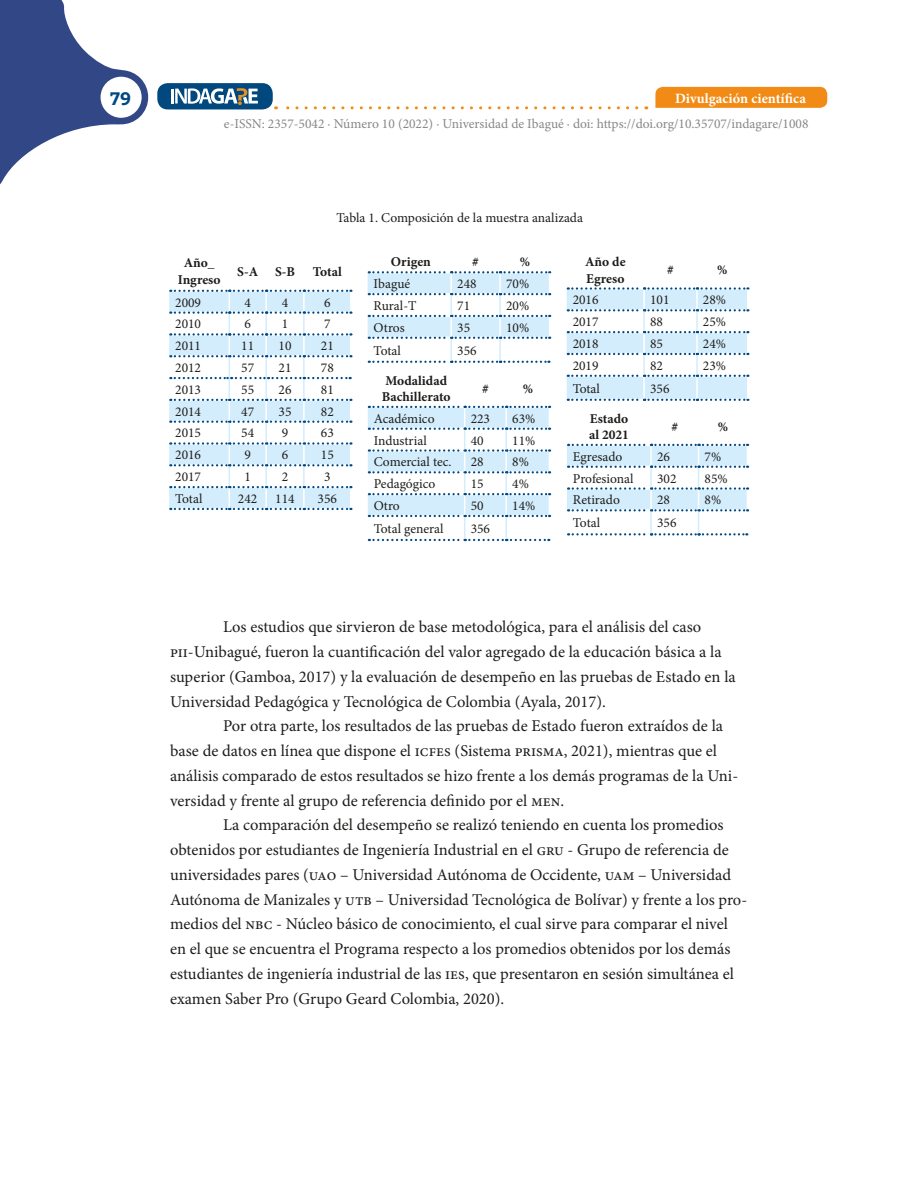
<style>
.page{position:relative;width:918px;height:1188px;background:#fff}
.page>*{position:absolute;margin:0;border:0;box-sizing:border-box;transform-origin:0 0}
.t1{font:700 18px "Bitter";color:#004882}
.cuerpo_sangrante{font:16.5px/24.8px "Minion Pro";color:#1d1d1b}
.t2{font:700 14.25px "Minion Pro";color:#fff}
.t3{font:13.5px "Minion Pro";color:#1d1d1b}
.t4{font:13.5px "Minion Pro";color:#878787}
.t5{font:700 13.5px/16.2px "Minion Pro";color:#1d1d1b}
</style>
<div class="page">
<svg style="left:0;top:0;width:149px;height:185px"></svg>
<div style="left:655px;top:87px;width:172px;height:21px;background:#f28b15"></div>
<div style="left:157px;top:83px;width:116px;height:26px;background:#00487e;border-radius:10px"></div>
<div style="left:101px;top:77px;width:41px;height:41px;background:#fff;border-radius:50%"></div>
<svg style="left:172px;top:88px;width:86px;height:17px"></svg>
<svg style="left:276px;top:106px;width:361px;height:3px"></svg>
<svg style="left:169px;top:289px;width:183px;height:221px"></svg>
<hr style="left:265px;top:488px;width:2px;height:20px;background:#fff">
<hr style="left:303px;top:488px;width:2px;height:20px;background:#fff">
<svg style="left:368px;top:271px;width:182px;height:92px"></svg>
<hr style="left:499px;top:339px;width:2px;height:22px;background:#d4edfc">
<hr style="left:450px;top:317px;width:2px;height:20px;background:#fff">
<hr style="left:499px;top:317px;width:2px;height:20px;background:#fff">
<hr style="left:450px;top:339px;width:2px;height:22px;background:#d4edfc">
<svg style="left:368px;top:405px;width:182px;height:136px"></svg>
<svg style="left:567px;top:287px;width:182px;height:114px"></svg>
<hr style="left:696px;top:355px;width:2px;height:20px;background:#d4edfc">
<hr style="left:643px;top:333px;width:2px;height:20px;background:#fff">
<hr style="left:696px;top:333px;width:2px;height:20px;background:#fff">
<hr style="left:643px;top:355px;width:2px;height:20px;background:#d4edfc">
<hr style="left:643px;top:377px;width:2px;height:22px;background:#fff">
<hr style="left:696px;top:377px;width:2px;height:22px;background:#fff">
<svg style="left:567px;top:443px;width:181px;height:92px"></svg>
<hr style="left:650px;top:511px;width:2px;height:22px;background:#d4edfc">
<p class="t1" style="left:111px;top:87px;width:22px">79</p>
<p class="t2" style="left:675px;top:88px;width:132px">Divulgación científica</p>
<p class="t4" style="left:224px;top:114px;width:586px">e-ISSN: 2357-5042 · Número 10 (2022) · Universidad de Ibagué · doi: https://doi.org/10.35707/indagare/1008</p>
<p class="t3" style="left:336px;top:209px;width:248px">Tabla 1. Composición de la muestra analizada</p>
<p class="t5" style="left:184px;top:255px;width:32px">Año_</p>
<p class="t5" style="left:178px;top:271px;width:44px">Ingreso</p>
<p class="t5" style="left:237px;top:263px;width:22px">S-A</p>
<p class="t5" style="left:275px;top:263px;width:22px">S-B</p>
<p class="t5" style="left:313px;top:263px;width:30px">Total</p>
<p class="t3" style="left:175px;top:293px;width:27px">2009</p>
<p class="t3" style="left:244px;top:293px;width:8px">4</p>
<p class="t3" style="left:282px;top:293px;width:8px">4</p>
<p class="t3" style="left:324px;top:293px;width:8px">6</p>
<p class="t3" style="left:175px;top:315px;width:27px">2010</p>
<p class="t3" style="left:244px;top:315px;width:8px">6</p>
<p class="t3" style="left:282px;top:315px;width:8px">1</p>
<p class="t3" style="left:324px;top:315px;width:8px">7</p>
<p class="t3" style="left:175px;top:337px;width:27px">2011</p>
<p class="t3" style="left:241px;top:337px;width:14px">11</p>
<p class="t3" style="left:279px;top:337px;width:14px">10</p>
<p class="t3" style="left:321px;top:337px;width:14px">21</p>
<p class="t3" style="left:175px;top:359px;width:27px">2012</p>
<p class="t3" style="left:241px;top:359px;width:14px">57</p>
<p class="t3" style="left:279px;top:359px;width:14px">21</p>
<p class="t3" style="left:321px;top:359px;width:14px">78</p>
<p class="t3" style="left:175px;top:381px;width:27px">2013</p>
<p class="t3" style="left:241px;top:381px;width:14px">55</p>
<p class="t3" style="left:279px;top:381px;width:14px">26</p>
<p class="t3" style="left:321px;top:381px;width:14px">81</p>
<p class="t3" style="left:175px;top:402px;width:27px">2014</p>
<p class="t3" style="left:241px;top:402px;width:14px">47</p>
<p class="t3" style="left:279px;top:402px;width:14px">35</p>
<p class="t3" style="left:321px;top:402px;width:14px">82</p>
<p class="t3" style="left:175px;top:424px;width:27px">2015</p>
<p class="t3" style="left:241px;top:424px;width:14px">54</p>
<p class="t3" style="left:282px;top:424px;width:8px">9</p>
<p class="t3" style="left:321px;top:424px;width:14px">63</p>
<p class="t3" style="left:175px;top:446px;width:27px">2016</p>
<p class="t3" style="left:244px;top:446px;width:8px">9</p>
<p class="t3" style="left:282px;top:446px;width:8px">6</p>
<p class="t3" style="left:321px;top:446px;width:14px">15</p>
<p class="t3" style="left:175px;top:468px;width:27px">2017</p>
<p class="t3" style="left:244px;top:468px;width:8px">1</p>
<p class="t3" style="left:282px;top:468px;width:8px">2</p>
<p class="t3" style="left:324px;top:468px;width:8px">3</p>
<p class="t3" style="left:175px;top:490px;width:29px">Total</p>
<p class="t3" style="left:238px;top:490px;width:21px">242</p>
<p class="t3" style="left:275px;top:490px;width:21px">114</p>
<p class="t3" style="left:318px;top:490px;width:21px">356</p>
<p class="t5" style="left:391px;top:254px;width:41px">Origen</p>
<p class="t5" style="left:472px;top:254px;width:8px">#</p>
<p class="t5" style="left:520px;top:254px;width:12px">%</p>
<p class="t3" style="left:374px;top:275px;width:38px">Ibagué</p>
<p class="t3" style="left:457px;top:275px;width:21px">248</p>
<p class="t3" style="left:506px;top:275px;width:25px">70%</p>
<p class="t3" style="left:374px;top:297px;width:44px">Rural-T</p>
<p class="t3" style="left:457px;top:297px;width:14px">71</p>
<p class="t3" style="left:506px;top:297px;width:25px">20%</p>
<p class="t3" style="left:374px;top:318px;width:33px">Otros</p>
<p class="t3" style="left:457px;top:318px;width:14px">35</p>
<p class="t3" style="left:506px;top:318px;width:25px">10%</p>
<p class="t3" style="left:374px;top:341px;width:29px">Total</p>
<p class="t3" style="left:457px;top:341px;width:21px">356</p>
<p class="t5" style="left:385px;top:372px;width:63px">Modalidad</p>
<p class="t5" style="left:382px;top:388px;width:70px">Bachillerato</p>
<p class="t5" style="left:482px;top:380px;width:8px">#</p>
<p class="t5" style="left:523px;top:380px;width:12px">%</p>
<p class="t3" style="left:374px;top:409px;width:62px">Académico</p>
<p class="t3" style="left:471px;top:409px;width:21px">223</p>
<p class="t3" style="left:512px;top:409px;width:25px">63%</p>
<p class="t3" style="left:374px;top:431px;width:55px">Industrial</p>
<p class="t3" style="left:471px;top:431px;width:14px">40</p>
<p class="t3" style="left:512px;top:431px;width:25px">11%</p>
<p class="t3" style="left:374px;top:453px;width:79px">Comercial tec.</p>
<p class="t3" style="left:471px;top:453px;width:14px">28</p>
<p class="t3" style="left:512px;top:453px;width:18px">8%</p>
<p class="t3" style="left:374px;top:475px;width:63px">Pedagógico</p>
<p class="t3" style="left:471px;top:475px;width:14px">15</p>
<p class="t3" style="left:512px;top:475px;width:18px">4%</p>
<p class="t3" style="left:374px;top:497px;width:28px">Otro</p>
<p class="t3" style="left:471px;top:497px;width:14px">50</p>
<p class="t3" style="left:512px;top:497px;width:25px">14%</p>
<p class="t3" style="left:374px;top:520px;width:71px">Total general</p>
<p class="t3" style="left:471px;top:520px;width:21px">356</p>
<p class="t5" style="left:585px;top:254px;width:42px">Año de<br>Egreso</p>
<p class="t5" style="left:667px;top:262px;width:8px">#</p>
<p class="t5" style="left:717px;top:262px;width:12px">%</p>
<p class="t3" style="left:573px;top:291px;width:27px">2016</p>
<p class="t3" style="left:650px;top:291px;width:21px">101</p>
<p class="t3" style="left:703px;top:291px;width:25px">28%</p>
<p class="t3" style="left:573px;top:313px;width:27px">2017</p>
<p class="t3" style="left:650px;top:313px;width:14px">88</p>
<p class="t3" style="left:703px;top:313px;width:25px">25%</p>
<p class="t3" style="left:573px;top:335px;width:27px">2018</p>
<p class="t3" style="left:650px;top:335px;width:14px">85</p>
<p class="t3" style="left:703px;top:335px;width:25px">24%</p>
<p class="t3" style="left:573px;top:356px;width:27px">2019</p>
<p class="t3" style="left:650px;top:356px;width:14px">82</p>
<p class="t3" style="left:703px;top:356px;width:25px">23%</p>
<p class="t3" style="left:573px;top:379px;width:29px">Total</p>
<p class="t3" style="left:650px;top:379px;width:21px">356</p>
<p class="t5" style="left:590px;top:410px;width:40px">Estado</p>
<p class="t5" style="left:589px;top:426px;width:42px">al 2021</p>
<p class="t5" style="left:671px;top:418px;width:8px">#</p>
<p class="t5" style="left:718px;top:418px;width:12px">%</p>
<p class="t3" style="left:573px;top:447px;width:51px">Egresado</p>
<p class="t3" style="left:657px;top:447px;width:14px">26</p>
<p class="t3" style="left:705px;top:447px;width:18px">7%</p>
<p class="t3" style="left:573px;top:469px;width:62px">Profesional</p>
<p class="t3" style="left:657px;top:469px;width:21px">302</p>
<p class="t3" style="left:705px;top:469px;width:25px">85%</p>
<p class="t3" style="left:573px;top:491px;width:48px">Retirado</p>
<p class="t3" style="left:657px;top:491px;width:14px">28</p>
<p class="t3" style="left:705px;top:491px;width:18px">8%</p>
<p class="t3" style="left:573px;top:514px;width:29px">Total</p>
<p class="t3" style="left:657px;top:514px;width:21px">356</p>
<p class="cuerpo_sangrante" style="left:170px;top:615px;width:567px;text-indent:53px">Los estudios que sirvieron de base metodológica, para el análisis del caso pii-Unibagué, fueron la cuantificación del valor agregado de la educación básica a la superior (Gamboa, 2017) y la evaluación de desempeño en las pruebas de Estado en la Universidad Pedagógica y Tecnológica de Colombia (Ayala, 2017).</p>
<p class="cuerpo_sangrante" style="left:170px;top:714px;width:570px;text-indent:53px">Por otra parte, los resultados de las pruebas de Estado fueron extraídos de la base de datos en línea que dispone el icfes (Sistema prisma, 2021), mientras que el análisis comparado de estos resultados se hizo frente a los demás programas de la Uni&shy;versidad y frente al grupo de referencia definido por el men.</p>
<p class="cuerpo_sangrante" style="left:170px;top:813px;width:579px;text-indent:53px">La comparación del desempeño se realizó teniendo en cuenta los promedios obtenidos por estudiantes de Ingeniería Industrial en el gru - Grupo de referencia de universidades pares (uao – Universidad Autónoma de Occidente, uam – Universidad Autónoma de Manizales y utb – Universidad Tecnológica de Bolívar) y frente a los pro&shy;medios del nbc - Núcleo básico de conocimiento, el cual sirve para comparar el nivel en el que se encuentra el Programa respecto a los promedios obtenidos por los demás estudiantes de ingeniería industrial de las ies, que presentaron en sesión simultánea el examen Saber Pro (Grupo Geard Colombia, 2020).</p>
</div>
